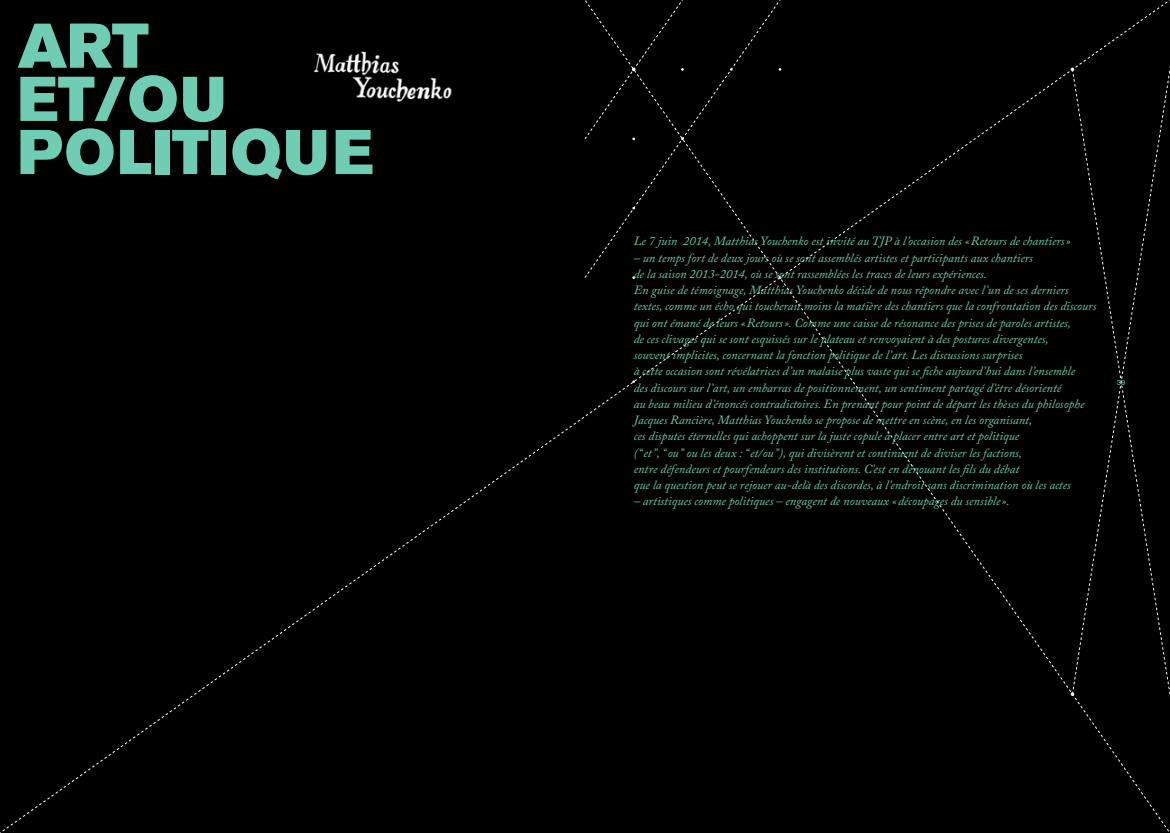
<style>
.page{position:relative;width:1170px;height:833px;background:#fff}
.page>*{position:absolute;margin:0;border:0;box-sizing:border-box;transform-origin:0 0}
.t1{font:62.5px "Akzidenz Grotesk BE Super";letter-spacing:.025em;color:#6ecdb3}
.t2{font:italic 12.5px/16.2px "Adobe Caslon Pro";color:#6ecdb3}
.t3{font:7.5px "Akzidenz Grotesk BE";color:#6ecdb3}
</style>
<div class="page">
<div style="left:0;top:0;width:1169px;height:833px;background:#000"></div>
<p class="t1" style="left:18px;top:10px;width:132px">ART</p>
<p class="t1" style="left:18px;top:63px;width:210px">ET/OU</p>
<p class="t1" style="left:18px;top:116px;width:357px">POLITIQUE</p>
<p class="t2" style="left:633px;top:233px;width:438px">Le 7 juin 2014, Matthias Youchenko est invité au TJP à l’occasion des «Retours de chantiers»</p>
<p class="t2" style="left:633px;top:249px;width:401px">– un temps fort de deux jours où se sont assemblés artistes et participants aux chantiers</p>
<p class="t2" style="left:633px;top:265px;width:354px">de la saison 2013-2014, où se sont rassemblées les traces de leurs expériences.</p>
<p class="t2" style="left:633px;top:281px;width:436px">En guise de témoignage, Matthias Youchenko décide de nous répondre avec l’un de ses derniers</p>
<p class="t2" style="left:633px;top:298px;width:464px">textes, comme un écho qui toucherait moins la matière des chantiers que la confrontation des discours</p>
<p class="t2" style="left:633px;top:314px;width:438px">qui ont émané de leurs «Retours». Comme une caisse de résonance des prises de paroles artistes,</p>
<p class="t2" style="left:633px;top:330px;width:416px">de ces clivages qui se sont esquissés sur le plateau et renvoyaient à des postures divergentes,</p>
<p class="t2" style="left:633px;top:346px;width:390px">souvent implicites, concernant la fonction politique de l’art. Les discussions surprises</p>
<p class="t2" style="left:633px;top:363px;width:443px">à cette occasion sont révélatrices d’un malaise plus vaste qui se fiche aujourd’hui dans l’ensemble</p>
<p class="t2" style="left:633px;top:379px;width:429px">des discours sur l’art, un embarras de positionnement, un sentiment partagé d’être désorienté</p>
<p class="t2" style="left:633px;top:395px;width:452px">au beau milieu d’énoncés contradictoires. En prenant pour point de départ les thèses du philosophe<br>Jacques Rancière, Matthias Youchenko se propose de mettre en scène, en les organisant,</p>
<p class="t2" style="left:633px;top:428px;width:387px">ces disputes éternelles qui achoppent sur la juste copule à placer entre art et politique</p>
<p class="t2" style="left:633px;top:444px;width:390px">(“et”, “ou” ou les deux : “et/ou”), qui divisèrent et continuent de diviser les factions,</p>
<p class="t2" style="left:633px;top:460px;width:387px">entre défendeurs et pourfendeurs des institutions. C’est en dénouant les fils du débat</p>
<p class="t2" style="left:633px;top:476px;width:438px">que la question peut se rejouer au-delà des discordes, à l’endroit sans discrimination où les actes</p>
<p class="t2" style="left:633px;top:493px;width:377px">– artistiques comme politiques – engagent de nouveaux « découpages du sensible».</p>
<p class="t3" style="left:1116px;top:377px;width:10px">39</p>
</div>
